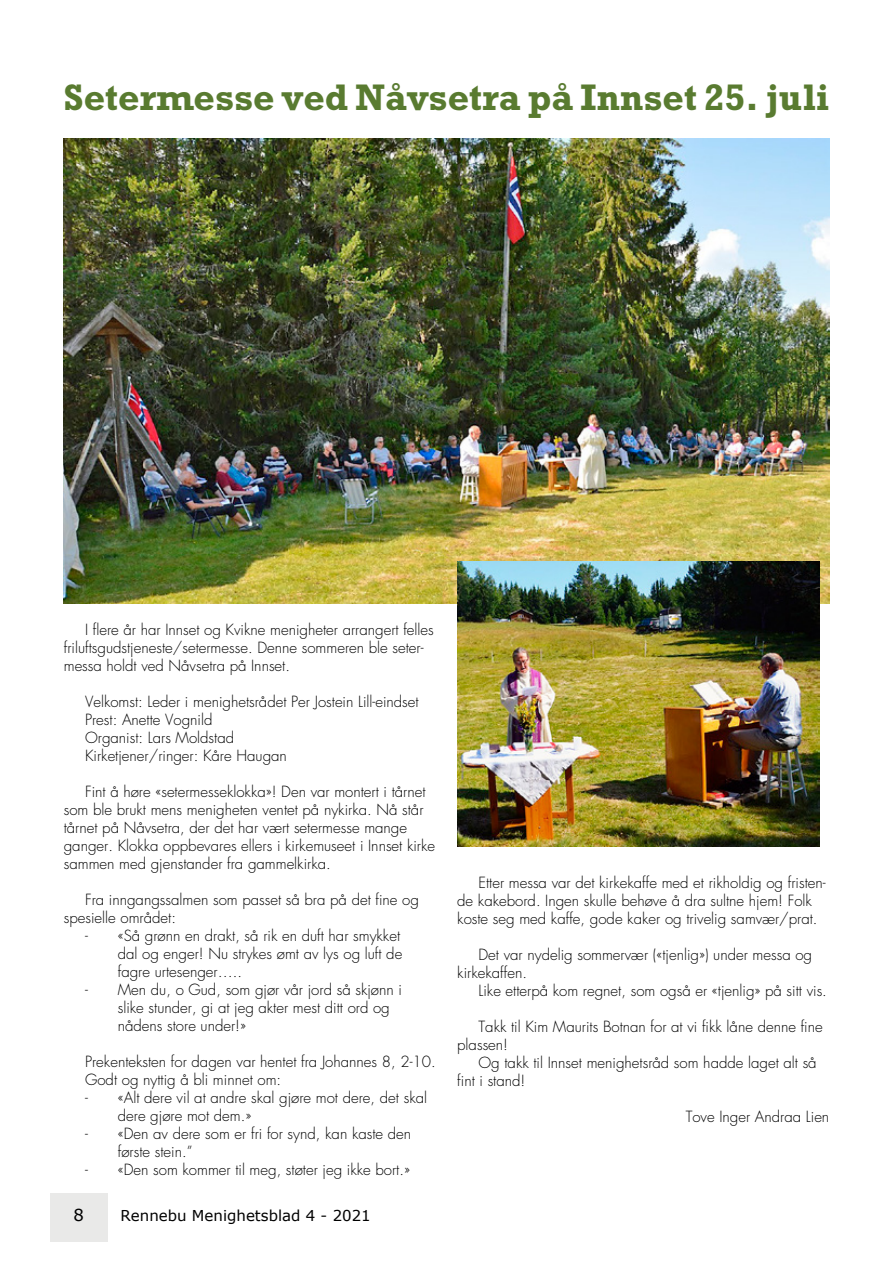
<style>
.page{position:relative;width:893px;height:1263px;background:#fff}
.page>*{position:absolute;margin:0;border:0;box-sizing:border-box;transform-origin:0 0}
.t1{font:700 37.5px "Rockwell";color:#597b30}
.t2{font:16.5px "Verdana";color:#000}
.t3{font:300 15px/18px "Futura";color:#000}
.t4{font:15px "Verdana";color:#000}
</style>
<div class="page">
<div style="left:50px;top:1193px;width:57px;height:49px;background:#e9e9e8"></div>
<img style="left:64px;top:139px;width:765px;height:465px">
<img style="left:457px;top:561px;width:362px;height:285px">
<h1 class="t1" style="left:64px;top:75px;width:767px">Setermesse ved Nåvsetra på Innset 25. juli</h1>
<p class="t3" style="left:64px;top:621px;width:372px;text-indent:21px">I flere år har Innset og Kvikne menigheter arrangert felles friluftsgudstjeneste/setermesse. Denne sommeren ble seter&shy;messa holdt ved Nåvsetra på Innset.</p>
<p class="t3" style="left:85px;top:693px;width:335px">Velkomst: Leder i menighetsrådet Per Jostein Lill-eindset Prest: Anette Vognild<br>Organist: Lars Moldstad<br>Kirketjener/ringer: Kåre Haugan</p>
<p class="t3" style="left:64px;top:783px;width:373px;text-indent:21px">Fint å høre «setermesseklokka»! Den var montert i tårnet som ble brukt mens menigheten ventet på nykirka. Nå står tårnet på Nåvsetra, der det har vært setermesse mange ganger. Klokka oppbevares ellers i kirkemuseet i Innset kirke sammen med gjenstander fra gammelkirka.</p>
<p class="t3" style="left:64px;top:891px;width:357px;text-indent:21px">Fra inngangssalmen som passet så bra på det fine og spesielle området:</p>
<p class="t3" style="left:118px;top:927px;width:286px;text-indent:-33px">- «Så grønn en drakt, så rik en duft har smykket dal og enger! Nu strykes ømt av lys og luft de fagre urtesenger…..</p>
<p class="t3" style="left:118px;top:981px;width:286px;text-indent:-33px">- Men du, o Gud, som gjør vår jord så skjønn i slike stunder, gi at jeg akter mest ditt ord og nådens store under!»</p>
<p class="t3" style="left:85px;top:1053px;width:352px">Prekenteksten for dagen var hentet fra Johannes 8, 2-10.<br>Godt og nyttig å bli minnet om:</p>
<p class="t3" style="left:118px;top:1089px;width:311px;text-indent:-33px">- «Alt dere vil at andre skal gjøre mot dere, det skal dere gjøre mot dem.»</p>
<p class="t3" style="left:118px;top:1125px;width:295px;text-indent:-33px">- «Den av dere som er fri for synd, kan kaste den første stein.”</p>
<p class="t3" style="left:85px;top:1161px;width:326px">- «Den som kommer til meg, støter jeg ikke bort.»</p>
<p class="t2" style="left:74px;top:1204px;width:12px">8</p>
<p class="t4" style="left:121px;top:1206px;width:252px">Rennebu Menighetsblad 4 - 2021</p>
<p class="t3" style="left:457px;top:874px;width:370px;text-indent:21px">Etter messa var det kirkekaffe med et rikholdig og fristen&shy;de kakebord. Ingen skulle behøve å dra sultne hjem! Folk koste seg med kaffe, gode kaker og trivelig samvær/prat.</p>
<p class="t3" style="left:457px;top:946px;width:356px;text-indent:21px">Det var nydelig sommervær («tjenlig») under messa og kirkekaffen.</p>
<p class="t3" style="left:478px;top:982px;width:350px">Like etterpå kom regnet, som også er «tjenlig» på sitt vis.</p>
<p class="t3" style="left:457px;top:1018px;width:367px;text-indent:21px">Takk til Kim Maurits Botnan for at vi fikk låne denne fine plassen!</p>
<p class="t3" style="left:457px;top:1054px;width:361px;text-indent:21px">Og takk til Innset menighetsråd som hadde laget alt så fint i stand!</p>
<p class="t3" style="left:686px;top:1108px;width:145px">Tove Inger Andraa Lien</p>
</div>
